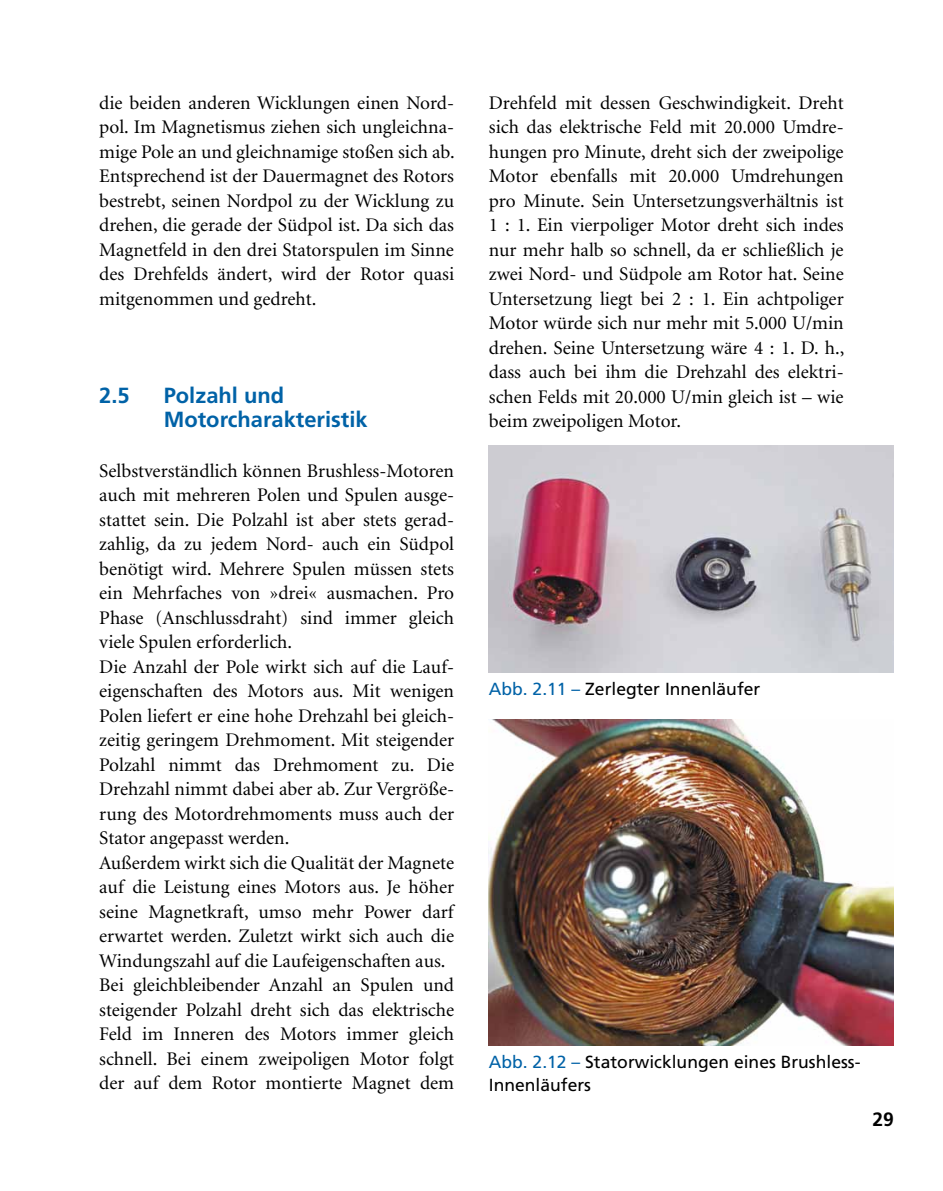
<style>
.page{position:relative;width:943px;height:1191px;background:#fff}
.page>*{position:absolute;margin:0;border:0;box-sizing:border-box;transform-origin:0 0}
.Überschrift_2{font:700 21.88px/24.5px "Frutiger";color:#0062a7}
.t1{font:19.25px/24.5px "Minion";color:#000;text-align:justify}
.t2{font:700 19.25px "Frutiger";color:#000}
.Bild_x_x{font:17.5px/22.8px "Frutiger";color:#000}
.s1{color:#0062a7}
</style>
<div class="page">
<img style="left:489px;top:446px;width:404px;height:226px">
<img style="left:489px;top:720px;width:404px;height:325px">
<p class="t1" style="left:99px;top:91px;width:357px">die beiden anderen Wicklungen einen Nord&shy;pol. Im Magnetismus ziehen sich ungleichna&shy;mige Pole an und gleichnamige stoßen sich ab.<br>Entsprechend ist der Dauermagnet des Rotors bestrebt, seinen Nordpol zu der Wicklung zu drehen, die gerade der Südpol ist. Da sich das Magnetfeld in den drei Statorspulen im Sinne des Drehfelds ändert, wird der Rotor quasi mitgenommen und gedreht.</p>
<p class="Überschrift_2" style="left:99px;top:383px;width:32px">2.5</p>
<p class="Überschrift_2" style="left:164px;top:383px;width:205px">Polzahl und<br>Motorcharakteristik</p>
<p class="t1" style="left:99px;top:459px;width:356px">Selbstverständlich können Brushless-Motoren auch mit mehreren Polen und Spulen ausge&shy;stattet sein. Die Polzahl ist aber stets gerad&shy;zahlig, da zu jedem Nord- auch ein Südpol benötigt wird. Mehrere Spulen müssen stets ein Mehrfaches von »drei« ausmachen. Pro Phase (Anschlussdraht) sind immer gleich viele Spulen erforderlich.</p>
<p class="t1" style="left:99px;top:655px;width:356px">Die Anzahl der Pole wirkt sich auf die Lauf&shy;eigenschaften des Motors aus. Mit wenigen Polen liefert er eine hohe Drehzahl bei gleich&shy;zeitig geringem Drehmoment. Mit steigender Polzahl nimmt das Drehmoment zu. Die Drehzahl nimmt dabei aber ab. Zur Vergröße&shy;rung des Motordrehmoments muss auch der Stator angepasst werden.</p>
<p class="t1" style="left:99px;top:851px;width:356px">Außerdem wirkt sich die Qualität der Magnete auf die Leistung eines Motors aus. Je höher seine Magnetkraft, umso mehr Power darf erwartet werden. Zuletzt wirkt sich auch die Windungszahl auf die Laufeigenschaften aus.</p>
<p class="t1" style="left:99px;top:973px;width:356px">Bei gleichbleibender Anzahl an Spulen und steigender Polzahl dreht sich das elektrische Feld im Inneren des Motors immer gleich schnell. Bei einem zweipoligen Motor folgt der auf dem Rotor montierte Magnet dem</p>
<p class="t1" style="left:489px;top:91px;width:357px">Drehfeld mit dessen Geschwindigkeit. Dreht sich das elektrische Feld mit 20.000 Umdre&shy;hungen pro Minute, dreht sich der zweipolige Motor ebenfalls mit 20.000 Umdrehungen pro Minute. Sein Untersetzungsverhältnis ist 1 : 1. Ein vierpoliger Motor dreht sich indes nur mehr halb so schnell, da er schließlich je zwei Nord- und Südpole am Rotor hat. Seine Untersetzung liegt bei 2 : 1. Ein achtpoliger Motor würde sich nur mehr mit 5.000 U/min drehen. Seine Untersetzung wäre 4 : 1. D. h., dass auch bei ihm die Drehzahl des elektri&shy;schen Felds mit 20.000 U/min gleich ist – wie beim zweipoligen Motor.</p>
<p class="Bild_x_x" style="left:489px;top:678px;width:273px"><span class="s1">Abb. 2.11 –</span> Zerlegter Innenläufer</p>
<p class="Bild_x_x" style="left:489px;top:1050px;width:373px"><span class="s1">Abb. 2.12 –</span> Statorwicklungen eines Brushless-<br>Innenläufers</p>
<p class="t2" style="left:872px;top:1108px;width:23px">29</p>
</div>
